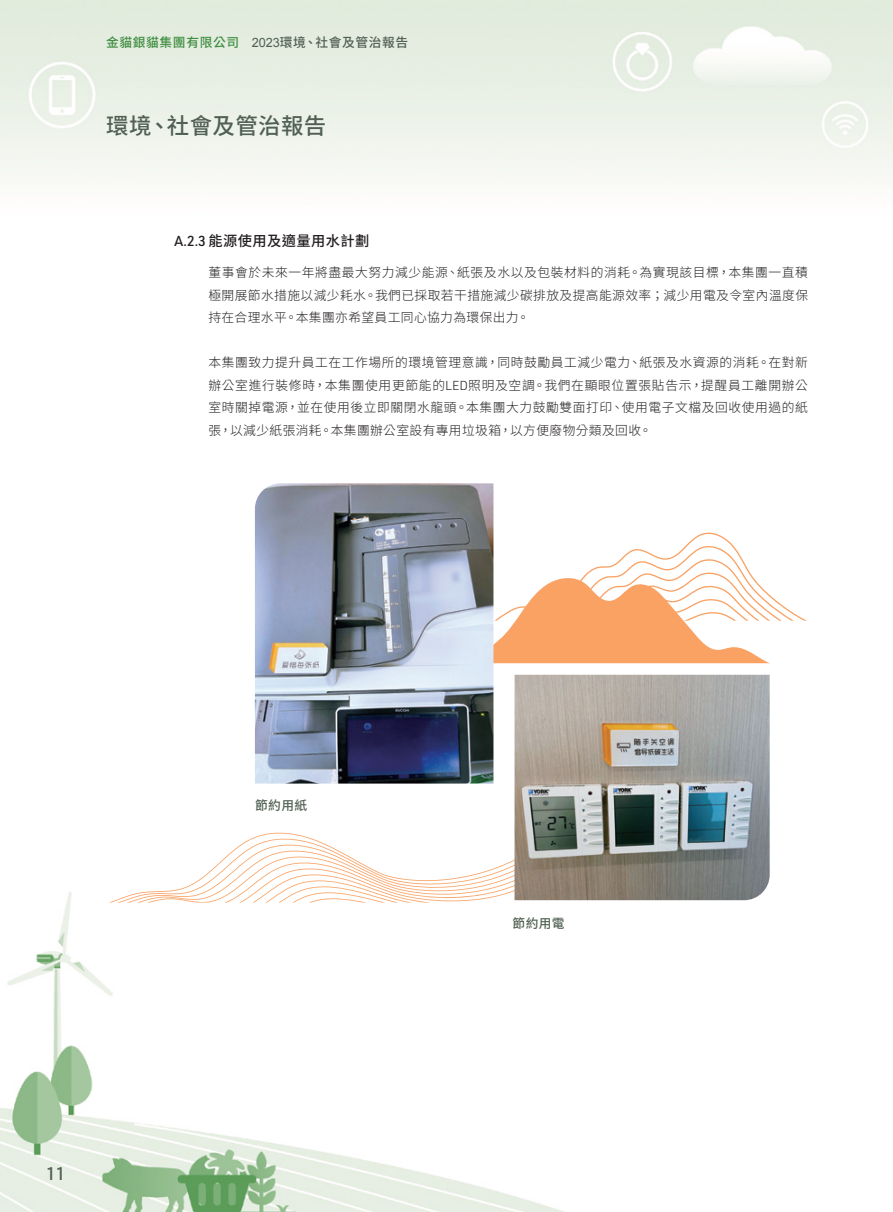
<style>
.page{position:relative;width:893px;height:1212px;background:#fff}
.page>*{position:absolute;margin:0;border:0;box-sizing:border-box;transform-origin:0 0}
.t1{font:500 22.5px "Source Han Sans TC";letter-spacing:.015em;color:#516053}
.t2{font:500 18px "URWDIN";color:#516053}
.Heading_3{font:500 14.25px "Source Han Sans TC";letter-spacing:.03em;color:#231f20}
.Body_Text{font:300 12.75px/22.5px "Source Han Sans TC";letter-spacing:.03em;color:#231f20;text-align:justify}
.Body_Text-2{font:500 12.75px "Source Han Sans TC";letter-spacing:.045em;color:#516053}
.t3{font:500 12.75px "Source Han Sans TC";letter-spacing:.045em;color:#408e42}
.s1{font-family:"Arial";font-weight:400}
.s2{font-family:"URWDIN"}
</style>
<div class="page">
<img style="left:0;top:0;width:893px;height:1212px">
<svg style="left:109px;top:828px;width:407px;height:78px"></svg>
<svg style="left:493px;top:530px;width:314px;height:133px"></svg>
<img style="left:514px;top:675px;width:256px;height:225px">
<img style="left:255px;top:483px;width:238px;height:300px">
<p class="t3" style="left:106px;top:35px;width:134px">金貓銀貓集團有限公司</p>
<p class="Body_Text-2" style="left:252px;top:35px;width:158px"><span class="s1">2023</span>環境、社會及管治報告</p>
<h1 class="t1" style="left:167px;top:113px;width:161px">社會及管治報告</h1>
<h1 class="t1" style="left:106px;top:113px;width:47px">環境</h1>
<h1 class="t1" style="left:148px;top:113px;width:24px">、</h1>
<p class="Heading_3" style="left:174px;top:233px;width:197px"><span class="s2">A.2.3</span>能源使用及適量用水計劃</p>
<p class="Body_Text" style="left:208px;top:262px;width:601px">董事會於未來一年將盡最大努力減少能源、紙張及水以及包裝材料的消耗。為實現該目標，本集團一直積極開展節水措施以減少耗水。我們已採取若干措施減少碳排放及提高能源效率；減少用電及令室內溫度保持在合理水平。本集團亦希望員工同心協力為環保出力。</p>
<p class="Body_Text" style="left:208px;top:352px;width:601px">本集團致力提升員工在工作場所的環境管理意識，同時鼓勵員工減少電力、紙張及水資源的消耗。在對新辦公室進行裝修時，本集團使用更節能的<span class="s2">LED</span>照明及空調。我們在顯眼位置張貼告示，提醒員工離開辦公室時關掉電源，並在使用後立即關閉水龍頭。本集團大力鼓勵雙面打印、使用電子文檔及回收使用過的紙張，以減少紙張消耗。本集團辦公室設有專用垃圾箱，以方便廢物分類及回收。</p>
<h2 class="t2" style="left:46px;top:1161px;width:21px">11</h2>
<p class="Body_Text-2" style="left:255px;top:798px;width:54px">節約用紙</p>
<p class="Body_Text-2" style="left:513px;top:916px;width:54px">節約用電</p>
</div>
